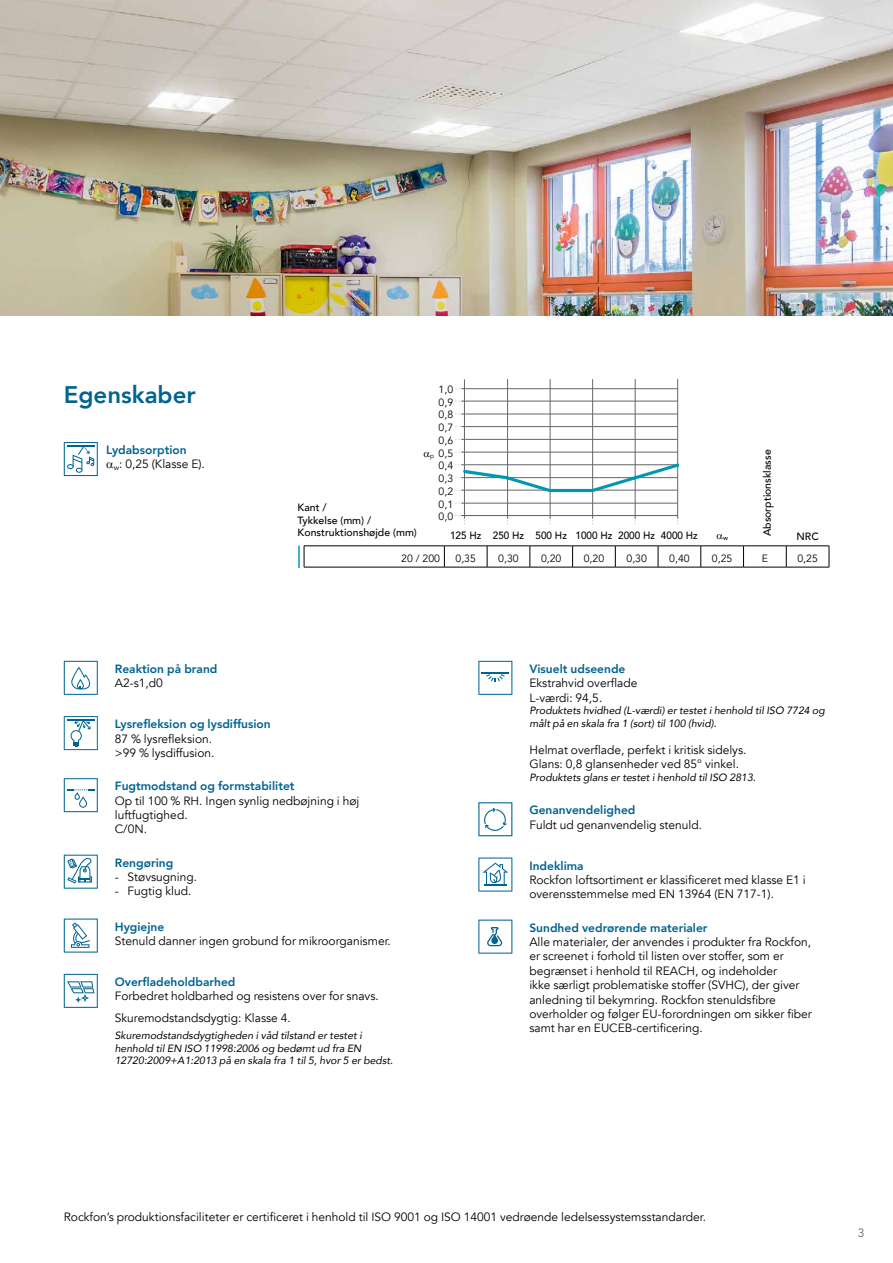
<style>
.page{position:relative;width:893px;height:1263px;background:#fff}
.page>*{position:absolute;margin:0;border:0;box-sizing:border-box;transform-origin:0 0}
.t1{font:127.35px "Chartwell Lines 50";color:#0098b0;scale:.67 1}
.t2{font:800 24px "Avenir";color:#006390}
.t3{font:12px/14.4px "Avenir";color:#000}
.t4{font:800 12px "Avenir";color:#006390}
.t5{font:12px "Avenir";color:#646567}
.t6{font:italic 10.5px/12.6px "Avenir";color:#000}
.t7{font:10.5px/12.8px "Avenir";color:#000;text-align:justify}
.t8{font:500 10.5px/12.6px "Avenir";color:#000}
.t9{font:500 10.5px "Avenir";color:#000;scale:.95 1}
.t10{font:500 6.45px "Avenir";color:#000}
.t11{font:6.45px "Avenir";color:#000}
.s1{font-weight:800;color:#006390}
</style>
<div class="page">
<img style="left:0;top:0;width:893px;height:316px">
<svg style="left:64px;top:661px;width:34px;height:34px"></svg>
<svg style="left:64px;top:716px;width:34px;height:34px"></svg>
<svg style="left:64px;top:778px;width:34px;height:34px"></svg>
<svg style="left:64px;top:855px;width:34px;height:34px"></svg>
<svg style="left:64px;top:918px;width:34px;height:34px"></svg>
<svg style="left:64px;top:974px;width:34px;height:34px"></svg>
<svg style="left:478px;top:661px;width:34px;height:34px"></svg>
<svg style="left:478px;top:802px;width:34px;height:34px"></svg>
<svg style="left:478px;top:857px;width:34px;height:34px"></svg>
<svg style="left:478px;top:920px;width:34px;height:34px"></svg>
<svg style="left:64px;top:442px;width:34px;height:34px"></svg>
<svg style="left:304px;top:547px;width:1px;height:20px"></svg>
<svg style="left:444px;top:547px;width:1px;height:20px"></svg>
<svg style="left:487px;top:547px;width:1px;height:20px"></svg>
<svg style="left:530px;top:547px;width:1px;height:20px"></svg>
<svg style="left:572px;top:547px;width:1px;height:20px"></svg>
<svg style="left:615px;top:547px;width:1px;height:20px"></svg>
<svg style="left:658px;top:547px;width:1px;height:20px"></svg>
<svg style="left:700px;top:547px;width:1px;height:20px"></svg>
<svg style="left:743px;top:547px;width:1px;height:20px"></svg>
<svg style="left:786px;top:547px;width:1px;height:20px"></svg>
<svg style="left:829px;top:546px;width:1px;height:21px"></svg>
<hr style="left:304px;top:567px;width:140px;height:1px;background:#000">
<hr style="left:444px;top:567px;width:43px;height:1px;background:#000">
<hr style="left:487px;top:567px;width:43px;height:1px;background:#000">
<hr style="left:530px;top:567px;width:43px;height:1px;background:#000">
<hr style="left:573px;top:567px;width:42px;height:1px;background:#000">
<hr style="left:615px;top:567px;width:43px;height:1px;background:#000">
<hr style="left:658px;top:567px;width:43px;height:1px;background:#000">
<hr style="left:701px;top:567px;width:42px;height:1px;background:#000">
<hr style="left:743px;top:567px;width:43px;height:1px;background:#000">
<hr style="left:786px;top:567px;width:43px;height:1px;background:#000">
<hr style="left:304px;top:546px;width:140px;height:1px;background:#000">
<hr style="left:444px;top:546px;width:43px;height:1px;background:#000">
<hr style="left:487px;top:546px;width:43px;height:1px;background:#000">
<hr style="left:530px;top:546px;width:43px;height:1px;background:#000">
<hr style="left:573px;top:546px;width:42px;height:1px;background:#000">
<hr style="left:615px;top:546px;width:43px;height:1px;background:#000">
<hr style="left:658px;top:546px;width:43px;height:1px;background:#000">
<hr style="left:701px;top:546px;width:42px;height:1px;background:#000">
<hr style="left:743px;top:546px;width:43px;height:1px;background:#000">
<hr style="left:786px;top:546px;width:43px;height:1px;background:#000">
<hr style="left:298px;top:546px;width:2px;height:21px;background:#0098b0">
<svg style="left:455px;top:515px;width:10px;height:10px"></svg>
<hr style="left:461px;top:388px;width:217px;height:1px;background:#646567">
<hr style="left:461px;top:490px;width:216px;height:1px;background:#646567">
<hr style="left:461px;top:414px;width:216px;height:1px;background:#646567">
<hr style="left:461px;top:439px;width:216px;height:1px;background:#646567">
<hr style="left:461px;top:464px;width:216px;height:1px;background:#646567">
<hr style="left:507px;top:379px;width:1px;height:139px;background:#646567">
<hr style="left:550px;top:379px;width:1px;height:139px;background:#646567">
<hr style="left:592px;top:379px;width:1px;height:139px;background:#646567">
<hr style="left:635px;top:379px;width:1px;height:139px;background:#646567">
<hr style="left:677px;top:379px;width:1px;height:139px;background:#646567">
<hr style="left:461px;top:503px;width:217px;height:1px;background:#646567">
<hr style="left:461px;top:477px;width:217px;height:1px;background:#646567">
<hr style="left:461px;top:452px;width:217px;height:1px;background:#646567">
<hr style="left:461px;top:426px;width:217px;height:1px;background:#646567">
<hr style="left:461px;top:401px;width:217px;height:1px;background:#646567">
<hr style="left:464px;top:379px;width:1px;height:139px;background:#646567">
<hr style="left:461px;top:515px;width:217px;height:1px;background:#646567">
<h2 class="t2" style="left:64px;top:376px;width:133px">Egenskaber</h2>
<p class="t3" style="left:114px;top:443px;width:93px;text-indent:-8px"><span class="s1">Lydabsorption<br></span><sub>w</sub>: 0,25 (Klasse E).</p>
<p class="t8" style="left:298px;top:500px;width:121px">Kant /<br>Tykkelse (mm) /<br>Konstruktionshøjde (mm)</p>
<p class="t7" style="left:439px;top:383px;width:16px">1,0<br>0,9<br>0,8<br>0,7<br>0,6<br>0,5<br>0,4<br>0,3<br>0,2<br>0,1<br>0,0</p>
<p class="t8" style="left:760px;top:536px;width:88px;rotate:-90deg">Absorptionsklasse</p>
<p class="t11" style="left:430px;top:452px;width:5px">p</p>
<h1 class="t1" style="left:464px;top:387px;width:324px">35+30+20+20+30+40</h1>
<p class="t9" style="left:450px;top:526px;width:262px">125 Hz 250 Hz 500 Hz 1000 Hz 2000 Hz 4000 Hz</p>
<p class="t10" style="left:723px;top:532px;width:6px">w</p>
<p class="t8" style="left:796px;top:530px;width:24px">NRC</p>
<p class="t7" style="left:401px;top:552px;width:40px">20 / 200</p>
<p class="t7" style="left:456px;top:552px;width:22px">0,35</p>
<p class="t7" style="left:498px;top:552px;width:22px">0,30</p>
<p class="t7" style="left:541px;top:552px;width:22px">0,20</p>
<p class="t7" style="left:584px;top:552px;width:22px">0,20</p>
<p class="t7" style="left:626px;top:552px;width:22px">0,30</p>
<p class="t7" style="left:669px;top:552px;width:22px">0,40</p>
<p class="t7" style="left:712px;top:552px;width:22px">0,25</p>
<p class="t7" style="left:762px;top:552px;width:8px">E</p>
<p class="t7" style="left:797px;top:552px;width:22px">0,25</p>
<p class="t4" style="left:115px;top:659px;width:104px">Reaktion på brand</p>
<p class="t3" style="left:115px;top:676px;width:50px">A2-s1,d0</p>
<p class="t4" style="left:115px;top:715px;width:157px">Lysrefleksion og lysdiffusion</p>
<p class="t3" style="left:115px;top:731px;width:101px">87 % lysrefleksion. &gt;99 % lysdiffusion.</p>
<p class="t4" style="left:115px;top:777px;width:181px">Fugtmodstand og formstabilitet</p>
<p class="t3" style="left:115px;top:793px;width:246px">Op til 100 % RH. Ingen synlig nedbøjning i høj luftfugtighed.<br>C/0N.</p>
<p class="t4" style="left:115px;top:853px;width:60px">Rengøring</p>
<p class="t3" style="left:115px;top:870px;width:84px">- Støvsugning.</p>
<p class="t3" style="left:115px;top:884px;width:78px">- Fugtig klud.</p>
<p class="t4" style="left:115px;top:917px;width:51px">Hygiejne</p>
<p class="t3" style="left:115px;top:934px;width:278px">Stenuld danner ingen grobund for mikroorganismer.</p>
<p class="t4" style="left:115px;top:972px;width:122px">Overfladeholdbarhed</p>
<p class="t3" style="left:115px;top:985px;width:266px;line-height:21.8px">Forbedret holdbarhed og resistens over for snavs.<br>Skuremodstandsdygtig: Klasse 4.</p>
<p class="t6" style="left:115px;top:1029px;width:280px">Skuremodstandsdygtigheden i våd tilstand er testet i henhold til EN ISO 11998:2006 og bedømt ud fra EN<br>12720:2009+A1:2013 på en skala fra 1 til 5, hvor 5 er bedst.</p>
<p class="t4" style="left:529px;top:659px;width:98px">Visuelt udseende</p>
<p class="t3" style="left:529px;top:676px;width:110px">Ekstrahvid overflade<br>L-værdi: 94,5.</p>
<p class="t6" style="left:529px;top:704px;width:297px">Produktets hvidhed (L-værdi) er testet i henhold til ISO 7724 og målt på en skala fra 1 (sort) til 100 (hvid).</p>
<p class="t3" style="left:529px;top:743px;width:219px">Helmat overflade, perfekt i kritisk sidelys.<br>Glans: 0,8 glansenheder ved 85° vinkel.</p>
<p class="t6" style="left:529px;top:771px;width:228px">Produktets glans er testet i henhold til ISO 2813.</p>
<p class="t4" style="left:529px;top:801px;width:108px">Genanvendelighed</p>
<p class="t3" style="left:529px;top:817px;width:174px">Fuldt ud genanvendelig stenuld.</p>
<p class="t4" style="left:529px;top:856px;width:56px">Indeklima</p>
<p class="t3" style="left:529px;top:873px;width:278px">Rockfon loftsortiment er klassificeret med klasse E1 i overensstemmelse med EN 13964 (EN 717-1).</p>
<p class="t4" style="left:529px;top:918px;width:180px">Sundhed vedrørende materialer</p>
<p class="t3" style="left:529px;top:935px;width:284px">Alle materialer, der anvendes i produkter fra Rockfon, er screenet i forhold til listen over stoffer, som er begrænset i henhold til REACH, og indeholder<br>ikke særligt problematiske stoffer (SVHC), der giver anledning til bekymring. Rockfon stenuldsfibre overholder og følger EU-forordningen om sikker fiber samt har en EUCEB-certificering.</p>
<p class="t3" style="left:64px;top:1210px;width:644px">Rockfon’s produktionsfaciliteter er certificeret i henhold til ISO 9001 og ISO 14001 vedrøende ledelsessystemsstandarder.</p>
<p class="t5" style="left:858px;top:1226px;width:8px">3</p>
</div>
